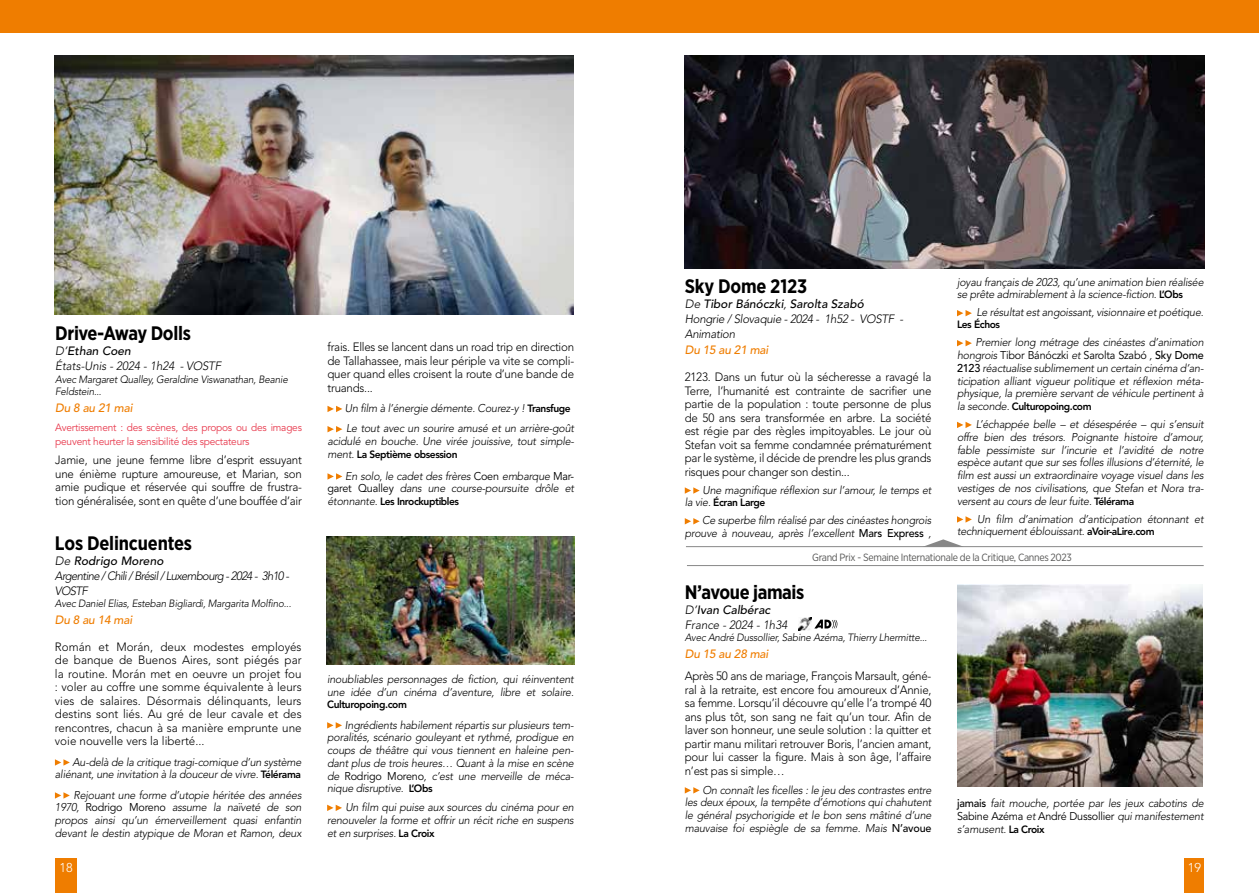
<style>
.page{position:relative;width:1259px;height:893px;background:#fff}
.page>*{position:absolute;margin:0;border:0;box-sizing:border-box;transform-origin:0 0}
.t1{font:700 19.5px "Gotham Narrow";letter-spacing:-.02em;color:#000;scale:.96 1}
.t2{font:300 12.75px "Avenir LT Std";color:#fff}
.t3{font:300 12px/13.5px "Avenir LT Std";letter-spacing:-.02em;color:#000;text-align:justify;scale:.96 1}
.t4{font:300 12px/13.5px "Avenir LT Std";letter-spacing:-.02em;color:#000;text-align:justify}
.t5{font:italic 300 12px/15px "Avenir LT Std";letter-spacing:-.025em;color:#000}
.t6{font:italic 300 12px/15px "Avenir LT Std";color:#000}
.t7{font:italic 300 12px/15px "Avenir LT Std";letter-spacing:-.06em;color:#000}
.t8{font:italic 500 12px "Avenir LT Std";letter-spacing:-.02em;color:#ef7d00}
.t9{font:italic 300 11.25px/12.8px "Avenir LT Std";letter-spacing:-.02em;color:#000;text-align:justify;scale:.96 1}
.t10{font:italic 300 10.5px/12.8px "Avenir LT Std";letter-spacing:-.02em;color:#000;scale:.95 1}
.t11{font:800 10.5px "Avenir LT Std";letter-spacing:-.04em;color:#000}
.t12{font:10.5px/13.5px "Avenir LT Std";letter-spacing:-.02em;color:#e8384c;scale:.96 1}
.t13{font:10.5px "Gotham Narrow";letter-spacing:-.03em;color:#575756}
.s1{font-weight:500}
.s2{font-weight:800;font-style:normal;font-size:10.5px}
.s3{font-weight:400;font-style:normal}
.s4{font-weight:300;font-style:italic;font-size:11.25px}
.s5{font-weight:500;font-style:normal}
</style>
<div class="page">
<div style="left:56px;top:858px;width:21px;height:35px;background:#ef7d00"></div>
<div style="left:1184px;top:858px;width:20px;height:35px;background:#ef7d00"></div>
<div style="left:0;top:0;width:629px;height:33px;background:#ef7d00"></div>
<div style="left:629px;top:0;width:630px;height:33px;background:#ef7d00"></div>
<svg style="left:55px;top:759px;width:15px;height:7px"></svg>
<svg style="left:55px;top:792px;width:15px;height:7px"></svg>
<svg style="left:327px;top:722px;width:15px;height:6px"></svg>
<svg style="left:327px;top:805px;width:15px;height:6px"></svg>
<img style="left:326px;top:536px;width:248px;height:129px">
<img style="left:798px;top:617px;width:14px;height:14px">
<svg style="left:814px;top:619px;width:23px;height:10px"></svg>
<svg style="left:685px;top:787px;width:14px;height:6px"></svg>
<img style="left:957px;top:584px;width:246px;height:203px">
<svg style="left:685px;top:487px;width:14px;height:7px"></svg>
<svg style="left:685px;top:518px;width:14px;height:6px"></svg>
<svg style="left:957px;top:310px;width:15px;height:6px"></svg>
<svg style="left:957px;top:340px;width:15px;height:6px"></svg>
<svg style="left:957px;top:422px;width:15px;height:6px"></svg>
<svg style="left:957px;top:516px;width:15px;height:7px"></svg>
<img style="left:685px;top:55px;width:519px;height:213px">
<svg style="left:925px;top:539px;width:36px;height:7px"></svg>
<hr style="left:686px;top:546px;width:516px;height:1px;background:#878787">
<hr style="left:687px;top:565px;width:516px;height:1px;background:#878787">
<svg style="left:327px;top:406px;width:15px;height:6px"></svg>
<svg style="left:327px;top:426px;width:15px;height:6px"></svg>
<svg style="left:327px;top:473px;width:15px;height:7px"></svg>
<img style="left:55px;top:55px;width:518px;height:260px">
<h1 class="t1" style="left:55px;top:320px;width:143px">Drive-Away Dolls</h1>
<p class="t6" style="left:55px;top:343px;width:167px">D’<span class="s1">Ethan Coen<br></span>États-Unis - 2024 - 1h24 - VOSTF</p>
<p class="t10" style="left:55px;top:373px;width:246px">Avec Margaret Qualley, Geraldine Viswanathan, Beanie<br>Feldstein...</p>
<p class="t8" style="left:55px;top:401px;width:79px">Du 8 au 21 mai</p>
<p class="t12" style="left:55px;top:421px;width:258px">Avertissement : des scènes, des propos ou des images peuvent heurter la sensibilité des spectateurs</p>
<p class="t3" style="left:55px;top:454px;width:258px">Jamie, une jeune femme libre d’esprit essuyant une énième rupture amoureuse, et Marian, son amie pudique et réservée qui souffre de frustra&shy;tion généralisée, sont en quête d’une bouffée d’air</p>
<h1 class="t1" style="left:55px;top:530px;width:144px">Los Delincuentes</h1>
<p class="t7" style="left:55px;top:553px;width:236px">De <span class="s1">Rodrigo Moreno<br></span>Argentine / Chili / Brésil / Luxembourg - 2024 - 3h10 -<br>VOSTF</p>
<p class="t10" style="left:55px;top:598px;width:250px">Avec Daniel Elias, Esteban Bigliardi, Margarita Molfino...</p>
<p class="t8" style="left:55px;top:613px;width:79px">Du 8 au 14 mai</p>
<p class="t4" style="left:55px;top:640px;width:248px">Román et Morán, deux modestes employés de banque de Buenos Aires, sont piégés par la routine. Morán met en oeuvre un projet fou : voler au coffre une somme équivalente à leurs vies de salaires. Désormais délinquants, leurs destins sont liés. Au gré de leur cavale et des rencontres, chacun à sa manière emprunte une voie nouvelle vers la liberté...</p>
<p class="t9" style="left:55px;top:756px;width:258px;text-align:right">Au-delà de la critique tragi-comique d’un système aliénant, une invitation à la douceur de vivre. <span class="s2">Télérama</span></p>
<p class="t9" style="left:55px;top:789px;width:258px;text-indent:19px">Rejouant une forme d’utopie héritée des années 1970, <span class="s3">Rodrigo Moreno</span> assume la naïveté de son propos ainsi qu’un émerveillement quasi enfantin devant le destin atypique de Moran et Ramon, deux</p>
<p class="t3" style="left:327px;top:341px;width:258px">frais. Elles se lancent dans un road trip en direction de Tallahassee, mais leur périple va vite se compli&shy;quer quand elles croisent la route d’une bande de truands...</p>
<p class="t9" style="left:345px;top:398px;width:240px;line-height:20.2px">Un film à l’énergie démente. Courez-y ! <span class="s2">Transfuge<br></span>Le tout avec un sourire amusé et un arrière-goût</p>
<p class="t9" style="left:327px;top:435px;width:258px">acidulé en bouche. Une virée jouissive, tout simple-</p>
<p class="t11" style="left:327px;top:448px;width:131px"><span class="s4">ment.</span> La Septième obsession</p>
<p class="t9" style="left:327px;top:470px;width:258px;text-align:right">En solo, le cadet des frères <span class="s3">Coen</span> embarque <span class="s3">Mar&shy;garet Qualley</span> dans une course-poursuite drôle et</p>
<p class="t11" style="left:327px;top:495px;width:133px"><span class="s4">étonnante.</span> Les Inrockuptibles</p>
<p class="t9" style="left:327px;top:673px;width:258px">inoubliables personnages de fiction, qui réinventent une idée d’un cinéma d’aventure, libre et solaire.</p>
<p class="t11" style="left:327px;top:698px;width:81px">Culturopoing.com</p>
<p class="t9" style="left:327px;top:718px;width:258px;text-indent:18px">Ingrédients habilement répartis sur plusieurs tem&shy;poralités, scénario gouleyant et rythmé, prodigue en coups de théâtre qui vous tiennent en haleine pen&shy;dant plus de trois heures… Quant à la mise en scène de <span class="s3">Rodrigo Moreno</span>, c’est une merveille de méca&shy;nique disruptive. <span class="s2">L’Obs</span></p>
<p class="t9" style="left:327px;top:801px;width:258px;text-indent:18px">Un film qui puise aux sources du cinéma pour en renouveler la forme et offrir un récit riche en suspens et en surprises. <span class="s2">La Croix</span></p>
<p class="t9" style="left:957px;top:276px;width:258px">joyau français de 2023, qu’une animation bien réalisée se prête admirablement à la science-fiction. <span class="s2">L’Obs</span></p>
<p class="t9" style="left:976px;top:306px;width:238px">Le résultat est angoissant, visionnaire et poétique.</p>
<p class="t11" style="left:957px;top:318px;width:45px">Les Échos</p>
<p class="t9" style="left:957px;top:336px;width:258px;text-indent:18px">Premier long métrage des cinéastes d’animation hongrois <span class="s3">Tibor Bánóczki</span> et <span class="s3">Sarolta Szabó</span> , <span class="s5">Sky Dome 2123</span> réactualise sublimement un certain cinéma d’an&shy;ticipation alliant vigueur politique et réflexion méta&shy;physique, la première servant de véhicule pertinent à</p>
<p class="t11" style="left:957px;top:400px;width:136px"><span class="s4">la seconde.</span> Culturopoing.com</p>
<p class="t9" style="left:957px;top:418px;width:258px;text-indent:19px">L’échappée belle – et désespérée – qui s’ensuit offre bien des trésors. Poignante histoire d’amour, fable pessimiste sur l’incurie et l’avidité de notre espèce autant que sur ses folles illusions d’éternité, le film est aussi un extraordinaire voyage visuel dans les vestiges de nos civilisations, que Stefan et Nora tra&shy;versent au cours de leur fuite. <span class="s2">Télérama</span></p>
<p class="t9" style="left:957px;top:513px;width:258px;text-indent:20px">Un film d’animation d’anticipation étonnant et techniquement éblouissant. <span class="s2">aVoir-aLire.com</span></p>
<p class="t13" style="left:812px;top:550px;width:261px">Grand Prix - Semaine Internationale de la Critique, Cannes 2023</p>
<h1 class="t1" style="left:685px;top:273px;width:129px">Sky Dome 2123</h1>
<p class="t5" style="left:685px;top:296px;width:220px">De <span class="s1">Tibor Bánóczki</span>, <span class="s1">Sarolta Szabó<br></span>Hongrie / Slovaquie - 2024 - 1h52 - VOSTF -<br>Animation</p>
<p class="t8" style="left:685px;top:343px;width:85px">Du 15 au 21 mai</p>
<p class="t3" style="left:685px;top:370px;width:258px">2123. Dans un futur où la sécheresse a ravagé la Terre, l’humanité est contrainte de sacrifier une partie de la population : toute personne de plus de 50 ans sera transformée en arbre. La société est régie par des règles impitoyables. Le jour où Stefan voit sa femme condamnée prématurément par le système, il décide de prendre les plus grands risques pour changer son destin...</p>
<p class="t9" style="left:702px;top:484px;width:240px">Une magnifique réflexion sur l’amour, le temps et</p>
<p class="t11" style="left:685px;top:497px;width:82px"><span class="s4">la vie.</span> Écran Large</p>
<p class="t9" style="left:685px;top:514px;width:258px;text-align:right">Ce superbe film réalisé par des cinéastes hongrois prouve à nouveau, après l’excellent <span class="s5">Mars Express</span> ,</p>
<h1 class="t1" style="left:685px;top:579px;width:126px">N’avoue jamais</h1>
<p class="t6" style="left:685px;top:602px;width:104px">D’<span class="s1">Ivan Calbérac<br></span>France - 2024 - 1h34</p>
<p class="t10" style="left:685px;top:631px;width:256px">Avec André Dussollier, Sabine Azéma, Thierry Lhermitte...</p>
<p class="t8" style="left:685px;top:647px;width:85px">Du 15 au 28 mai</p>
<p class="t3" style="left:685px;top:669px;width:258px">Après 50 ans de mariage, François Marsault, géné&shy;ral à la retraite, est encore fou amoureux d’Annie, sa femme. Lorsqu’il découvre qu’elle l’a trompé 40 ans plus tôt, son sang ne fait qu’un tour. Afin de laver son honneur, une seule solution : la quitter et partir manu militari retrouver Boris, l’ancien amant, pour lui casser la figure. Mais à son âge, l’affaire n’est pas si simple…</p>
<p class="t9" style="left:685px;top:783px;width:258px;text-indent:18px">On connaît les ficelles : le jeu des contrastes entre les deux époux, la tempête d’émotions qui chahutent le général psychorigide et le bon sens mâtiné d’une mauvaise foi espiègle de sa femme. Mais <span class="s5">N’avoue</span></p>
<p class="t9" style="left:957px;top:797px;width:258px"><span class="s5">jamais</span> fait mouche, portée par les jeux cabotins de <span class="s3">Sabine Azéma</span> et <span class="s3">André Dussollier</span> qui manifestement s’amusent. <span class="s2">La Croix</span></p>
<p class="t2" style="left:60px;top:860px;width:15px">18</p>
<p class="t2" style="left:1187px;top:860px;width:15px">19</p>
</div>
